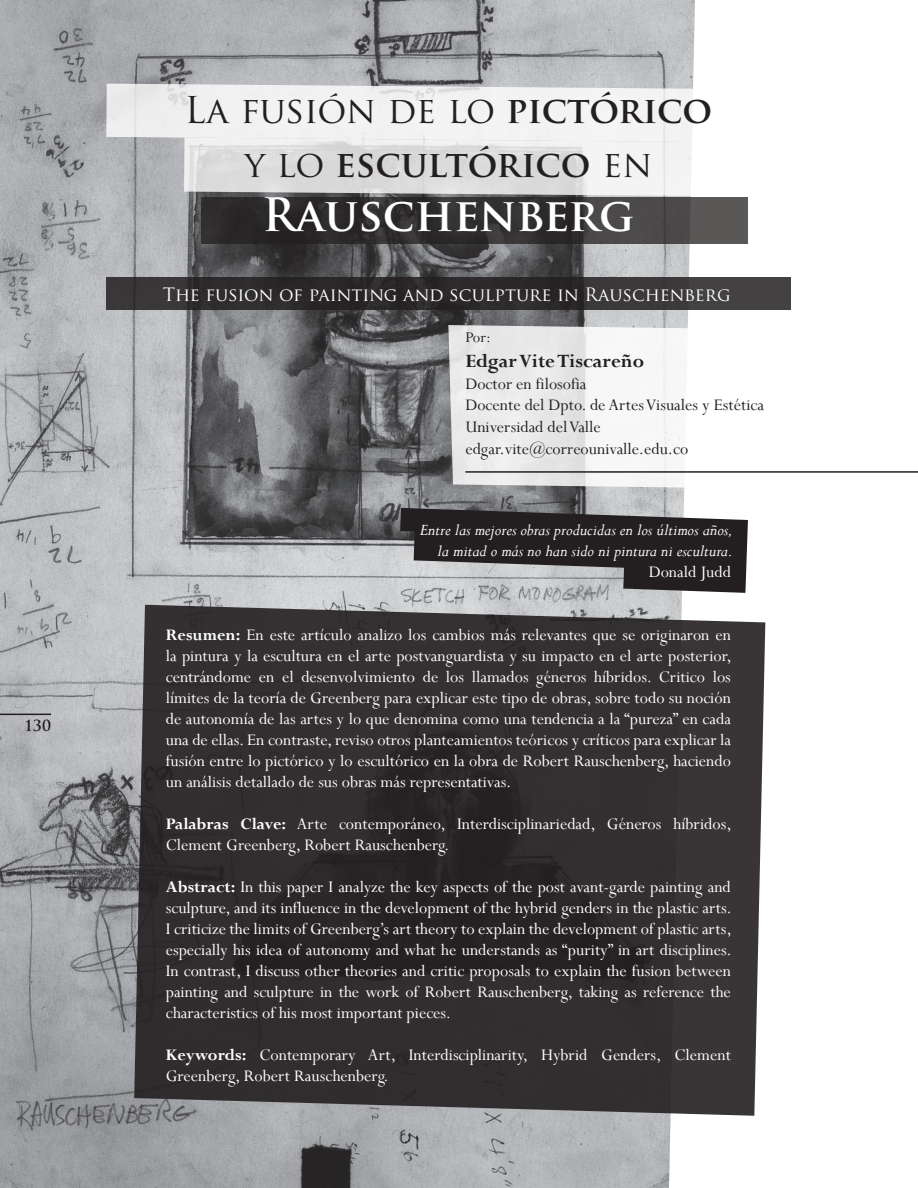
<style>
.page{position:relative;width:918px;height:1188px;background:#fff}
.page>*{position:absolute;margin:0;border:0;box-sizing:border-box;transform-origin:0 0}
.t1{font:700 45px "Trajan Pro";color:#fff}
.t2{font:700 36px/54px "Trajan Pro";letter-spacing:-.005em;color:#231f20;text-align:center}
.t3{font:700 21px "Perpetua";color:#231f20}
.t4{font:18px/21px "Perpetua";color:#fff;text-align:justify}
.t5{font:18px/21.6px "Perpetua";color:#231f20}
.t6{font:italic 18px/21px "Perpetua";color:#fff;text-align:right}
.t7{font:18px "Trajan Pro";color:#fff}
.t8{font:16.5px "Perpetua";color:#231f20}
.t9{font:700 15px "Trajan Pro";color:#231f20}
.s1{font-weight:400}
.s2{font-weight:700}
</style>
<div class="page">
<img style="left:0;top:0;width:695px;height:1188px">
<svg style="left:106px;top:278px;width:685px;height:32px;background:#333031"></svg>
<svg style="left:202px;top:197px;width:546px;height:47px;background:#383536"></svg>
<svg style="left:106px;top:84px;width:589px;height:112px"></svg>
<svg style="left:400px;top:508px;width:348px;height:85px;background:#555354"></svg>
<svg style="left:134px;top:605px;width:631px;height:511px;background:#383536"></svg>
<svg style="left:448px;top:325px;width:247px;height:166px"></svg>
<hr style="left:465px;top:471px;width:453px;height:2px;background:#231f20">
<hr style="left:0;top:714px;width:51px;height:1px;background:#231f20">
<p class="t9" style="left:24px;top:717px;width:29px">130</p>
<h2 class="t2" style="left:185px;top:83px;width:529px"><span class="s1">La fusión de lo</span> pictórico <span class="s1">y lo</span> escultórico <span class="s1">en</span></h2>
<h1 class="t1" style="left:262px;top:187px;width:374px">Rauschenberg</h1>
<p class="t7" style="left:163px;top:283px;width:569px">The fusion of painting and sculpture in Rauschenberg</p>
<p class="t8" style="left:465px;top:327px;width:27px">Por:</p>
<p class="t3" style="left:465px;top:348px;width:180px">Edgar Vite Tiscareño</p>
<p class="t5" style="left:465px;top:372px;width:300px">Doctor en filosofia<br>Docente del Dpto. de Artes Visuales y Estética<br>Universidad del Valle edgar.vite@correounivalle.edu.co</p>
<p class="t6" style="left:420px;top:519px;width:315px">Entre las mejores obras producidas en los últimos años, la mitad o más no han sido ni pintura ni escultura.</p>
<p class="t4" style="left:649px;top:561px;width:84px">Donald Judd</p>
<p class="t4" style="left:166px;top:624px;width:567px"><span class="s2">Resumen:</span> En este artículo analizo los cambios más relevantes que se originaron en la pintura y la escultura en el arte postvanguardista y su impacto en el arte posterior, centrándome en el desenvolvimiento de los llamados géneros híbridos. Critico los límites de la teoría de Greenberg para explicar este tipo de obras, sobre todo su noción de autonomía de las artes y lo que denomina como una tendencia a la “pureza” en cada una de ellas. En contraste, reviso otros planteamientos teóricos y críticos para explicar la fusión entre lo pictórico y lo escultórico en la obra de Robert Rauschenberg, haciendo un análisis detallado de sus obras más representativas.</p>
<p class="t4" style="left:166px;top:813px;width:567px"><span class="s2">Palabras Clave:</span> Arte contemporáneo, Interdisciplinariedad, Géneros híbridos,<br>Clement Greenberg, Robert Rauschenberg.</p>
<p class="t4" style="left:166px;top:876px;width:567px"><span class="s2">Abstract:</span> In this paper I analyze the key aspects of the post avant-garde painting and sculpture, and its influence in the development of the hybrid genders in the plastic arts.<br>I criticize the limits of Greenberg’s art theory to explain the development of plastic arts, especially his idea of autonomy and what he understands as “purity” in art disciplines.<br>In contrast, I discuss other theories and critic proposals to explain the fusion between painting and sculpture in the work of Robert Rauschenberg, taking as reference the characteristics of his most important pieces.</p>
<p class="t4" style="left:166px;top:1044px;width:567px"><span class="s2">Keywords:</span> Contemporary Art, Interdisciplinarity, Hybrid Genders, Clement<br>Greenberg, Robert Rauschenberg.</p>
</div>
